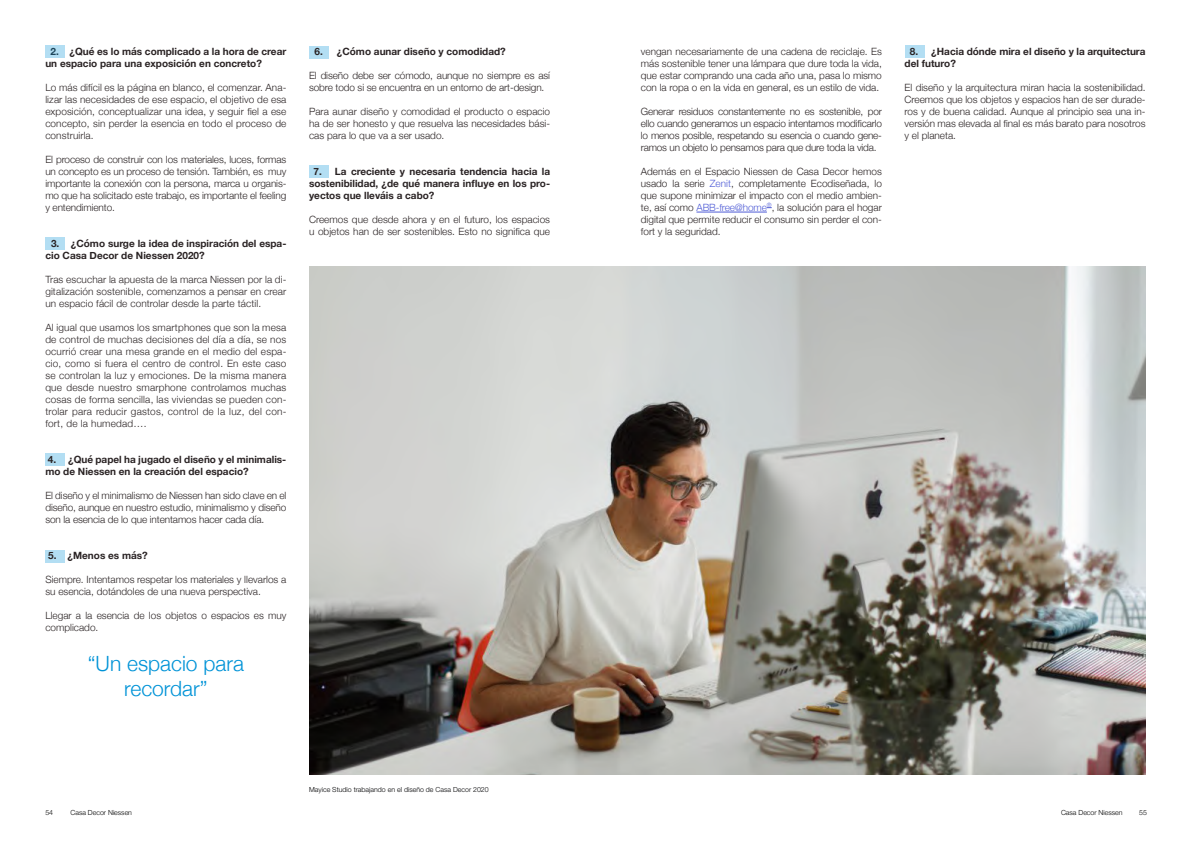
<style>
.page{position:relative;width:1191px;height:842px;background:#fff}
.page>*{position:absolute;margin:0;border:0;box-sizing:border-box;transform-origin:0 0}
.t1{font:300 21px/25.2px "Helvetica Neue";color:#0093d7;text-align:center}
.t2{font:300 10px/12px "Helvetica Neue";color:#2a2324;text-align:justify}
.t3{font:700 10px/12px "Helvetica Neue";color:#2a2324}
.t4{font:300 7px "Helvetica Neue LT Std";color:#020203}
.t5{font:300 7px "Helvetica Neue";color:#000}
.s1{color:#4f5cd6}
</style>
<div class="page">
<div style="left:309px;top:46px;width:20px;height:12px;background:#b3def3"></div>
<div style="left:309px;top:165px;width:20px;height:13px;background:#b3def3"></div>
<div style="left:904px;top:45px;width:20px;height:13px;background:#b3def3"></div>
<div style="left:45px;top:453px;width:20px;height:13px;background:#b3def3"></div>
<div style="left:45px;top:550px;width:20px;height:13px;background:#b3def3"></div>
<div style="left:45px;top:237px;width:20px;height:13px;background:#b3def3"></div>
<div style="left:45px;top:45px;width:20px;height:13px;background:#b3def3"></div>
<img style="left:309px;top:266px;width:836px;height:509px">
<hr style="left:696px;top:212px;width:71px;height:1px;background:#4f5cd6">
<p class="t3" style="left:45px;top:46px;width:242px;text-indent:5px">2. ¿Qué es lo más complicado a la hora de crear un espacio para una exposición en concreto?</p>
<p class="t2" style="left:45px;top:81px;width:242px">Lo más difícil es la página en blanco, el comenzar. Ana&shy;lizar las necesidades de ese espacio, el objetivo de esa exposición, conceptualizar una idea, y seguir fiel a ese concepto, sin perder la esencia en todo el proceso de construirla.</p>
<p class="t2" style="left:45px;top:153px;width:242px">El proceso de construir con los materiales, luces, formas un concepto es un proceso de tensión. También, es muy importante la conexión con la persona, marca u organis&shy;mo que ha solicitado este trabajo, es importante el feeling y entendimiento.</p>
<p class="t3" style="left:45px;top:238px;width:242px;text-indent:6px">3. ¿Cómo surge la idea de inspiración del espa&shy;cio Casa Decor de Niessen 2020?</p>
<p class="t2" style="left:45px;top:273px;width:242px">Tras escuchar la apuesta de la marca Niessen por la di&shy;gitalización sostenible, comenzamos a pensar en crear un espacio fácil de controlar desde la parte táctil.</p>
<p class="t2" style="left:45px;top:321px;width:242px">Al igual que usamos los smartphones que son la mesa de control de muchas decisiones del día a día, se nos ocurrió crear una mesa grande en el medio del espa&shy;cio, como si fuera el centro de control. En este caso se controlan la luz y emociones. De la misma manera que desde nuestro smarphone controlamos muchas cosas de forma sencilla, las viviendas se pueden con&shy;trolar para reducir gastos, control de la luz, del con&shy;fort, de la humedad….</p>
<p class="t3" style="left:45px;top:454px;width:242px">4. ¿Qué papel ha jugado el diseño y el minimalis&shy;mo de Niessen en la creación del espacio?</p>
<p class="t2" style="left:45px;top:489px;width:242px">El diseño y el minimalismo de Niessen han sido clave en el diseño, aunque en nuestro estudio, minimalismo y diseño son la esencia de lo que intentamos hacer cada día.</p>
<p class="t3" style="left:48px;top:550px;width:101px">5. ¿Menos es más?</p>
<p class="t2" style="left:45px;top:573px;width:242px">Siempre. Intentamos respetar los materiales y llevarlos a su esencia, dotándoles de una nueva perspectiva.</p>
<p class="t2" style="left:45px;top:609px;width:242px">Llegar a la esencia de los objetos o espacios es muy complicado.</p>
<h1 class="t1" style="left:88px;top:650px;width:157px">“Un espacio para recordar”</h1>
<p class="t3" style="left:315px;top:46px;width:193px">6. ¿Cómo aunar diseño y comodidad?</p>
<p class="t2" style="left:309px;top:69px;width:242px">El diseño debe ser cómodo, aunque no siempre es así sobre todo si se encuentra en un entorno de art-design.</p>
<p class="t2" style="left:309px;top:105px;width:242px">Para aunar diseño y comodidad el producto o espacio ha de ser honesto y que resuelva las necesidades bási&shy;cas para lo que va a ser usado.</p>
<p class="t3" style="left:309px;top:166px;width:242px;text-align:justify;text-indent:4px">7. La creciente y necesaria tendencia hacia la sostenibilidad, ¿de qué manera influye en los pro&shy;yectos que lleváis a cabo?</p>
<p class="t2" style="left:309px;top:213px;width:242px">Creemos que desde ahora y en el futuro, los espacios u objetos han de ser sostenibles. Esto no significa que</p>
<p class="t4" style="left:309px;top:785px;width:181px">Mayice Studio trabajando en el diseño de Casa Decor 2020</p>
<p class="t2" style="left:641px;top:45px;width:242px">vengan necesariamente de una cadena de reciclaje. Es más sostenible tener una lámpara que dure toda la vida, que estar comprando una cada año una, pasa lo mismo con la ropa o en la vida en general, es un estilo de vida.</p>
<p class="t2" style="left:641px;top:105px;width:242px">Generar residuos constantemente no es sostenible, por ello cuando generamos un espacio intentamos modificarlo lo menos posible, respetando su esencia o cuando gene&shy;ramos un objeto lo pensamos para que dure toda la vida.</p>
<p class="t2" style="left:641px;top:165px;width:242px">Además en el Espacio Niessen de Casa Decor hemos usado la serie <span class="s1">Zenit</span>, completamente Ecodiseñada, lo que supone minimizar el impacto con el medio ambien&shy;te, así como <span class="s1">ABB-free@home</span><sup>®</sup>, la solución para el hogar digital que permite reducir el consumo sin perder el con&shy;fort y la seguridad.</p>
<p class="t3" style="left:904px;top:46px;width:242px;text-indent:5px">8. ¿Hacia dónde mira el diseño y la arquitectura del futuro?</p>
<p class="t2" style="left:904px;top:81px;width:242px">El diseño y la arquitectura miran hacia la sostenibilidad.<br>Creemos que los objetos y espacios han de ser durade&shy;ros y de buena calidad. Aunque al principio sea una in&shy;versión mas elevada al final es más barato para nosotros y el planeta.</p>
<p class="t5" style="left:70px;top:807px;width:63px">Casa Decor Niessen</p>
<p class="t5" style="left:1061px;top:807px;width:63px">Casa Decor Niessen</p>
<p class="t5" style="left:45px;top:807px;width:9px">54</p>
<p class="t5" style="left:1139px;top:807px;width:9px">55</p>
</div>
